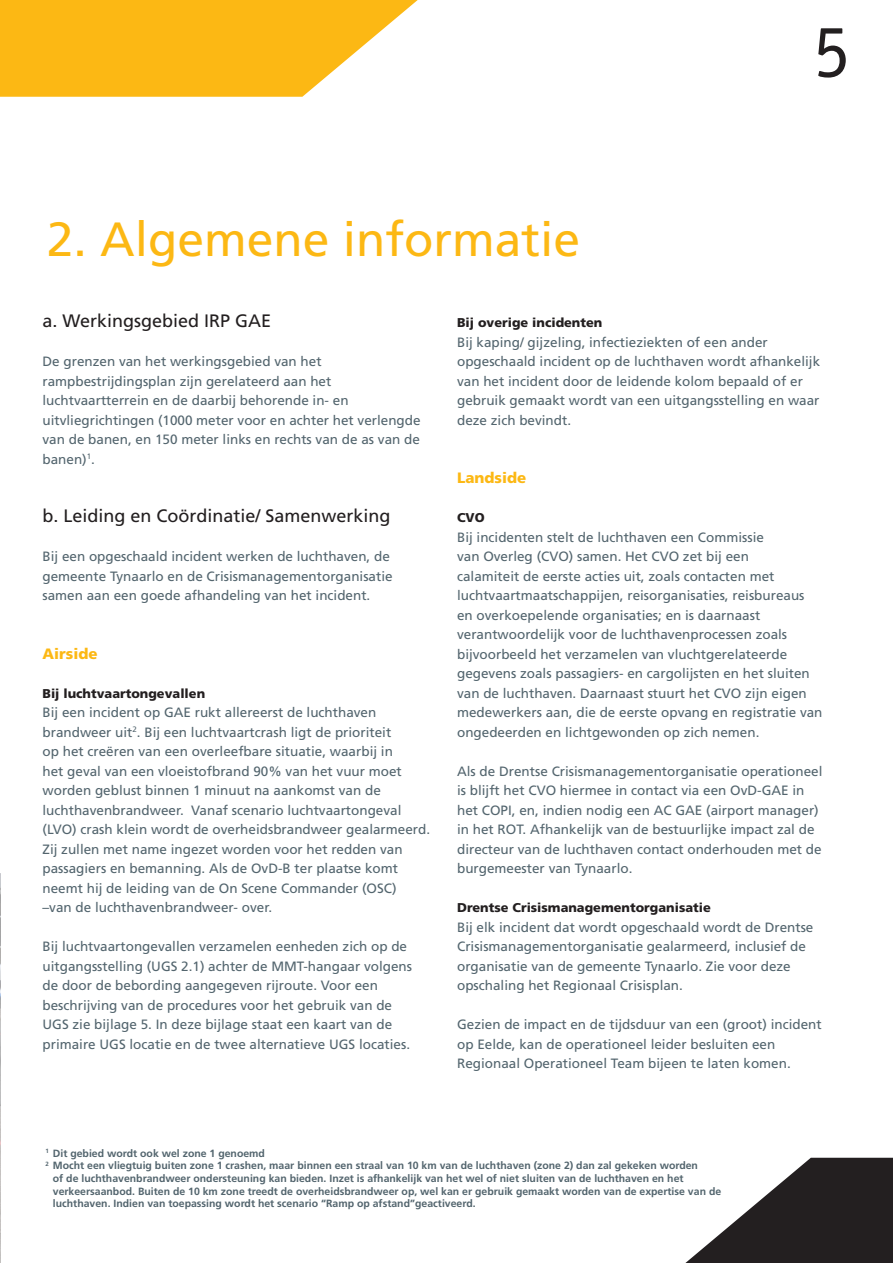
<style>
.page{position:relative;width:893px;height:1263px;background:#fff}
.page>*{position:absolute;margin:0;border:0;box-sizing:border-box;transform-origin:0 0}
.t1{font:75px "Officina Sans Std";color:#231f20}
.KOP_32PT{font:48px "Frutiger LT Std";color:#fcb814}
.TUSSENKOP_12PT{font:18px "Frutiger LT Std";color:#231f20}
.TUSSENKOP_KLEUR_10PT{font:900 15px "Frutiger LT Std";color:#fcb814}
.t2{font:13.5px/19.5px "Frutiger LT Std";color:#53656e}
.TUSSENKOP_9_5{font:900 12.75px "Frutiger LT Std";color:#231f20}
.BROODTEKST_9_PT{font:700 10.5px/12.6px "Frutiger LT Std";color:#53656e}
</style>
<div class="page">
<svg style="left:0;top:0;width:418px;height:97px;background:#fcc134"></svg>
<svg style="left:685px;top:1158px;width:208px;height:105px"></svg>
<img style="left:0;top:873px;width:1px;height:390px">
<p class="KOP_32PT" style="left:47px;top:211px;width:535px">2. Algemene informatie</p>
<h1 class="t1" style="left:813px;top:7px;width:39px">5</h1>
<p class="TUSSENKOP_12PT" style="left:43px;top:310px;width:230px">a. Werkingsgebied IRP GAE</p>
<p class="t2" style="left:43px;top:352px;width:380px">De grenzen van het werkingsgebied van het rampbestrijdingsplan zijn gerelateerd aan het luchtvaartterrein en de daarbij behorende in- en uitvliegrichtingen (1000 meter voor en achter het verlengde van de banen, en 150 meter links en rechts van de as van de banen)<sup>1</sup>.</p>
<p class="TUSSENKOP_12PT" style="left:43px;top:505px;width:350px">b. Leiding en Coördinatie/ Samenwerking</p>
<p class="t2" style="left:43px;top:547px;width:352px">Bij een opgeschaald incident werken de luchthaven, de gemeente Tynaarlo en de Crisismanagementorganisatie samen aan een goede afhandeling van het incident.</p>
<p class="TUSSENKOP_KLEUR_10PT" style="left:43px;top:644px;width:57px">Airside</p>
<p class="TUSSENKOP_9_5" style="left:43px;top:685px;width:164px">Bij luchtvaartongevallen</p>
<p class="t2" style="left:43px;top:703px;width:389px">Bij een incident op GAE rukt allereerst de luchthaven brandweer uit<sup>2</sup>. Bij een luchtvaartcrash ligt de prioriteit<br>op het creëren van een overleefbare situatie, waarbij in<br>het geval van een vloeistofbrand 90% van het vuur moet worden geblust binnen 1 minuut na aankomst van de luchthavenbrandweer. Vanaf scenario luchtvaartongeval (LVO) crash klein wordt de overheidsbrandweer gealarmeerd.<br>Zij zullen met name ingezet worden voor het redden van passagiers en bemanning. Als de OvD-B ter plaatse komt neemt hij de leiding van de On Scene Commander (OSC)</p>
<p class="t2" style="left:43px;top:898px;width:231px">–van de luchthavenbrandweer- over.</p>
<p class="t2" style="left:43px;top:937px;width:371px">Bij luchtvaartongevallen verzamelen eenheden zich op de uitgangsstelling (UGS 2.1) achter de MMT-hangaar volgens de door de bebording aangegeven rijroute. Voor een beschrijving van de procedures voor het gebruik van de</p>
<p class="t2" style="left:43px;top:1015px;width:369px">UGS zie bijlage 5. In deze bijlage staat een kaart van de primaire UGS locatie en de twee alternatieve UGS locaties.</p>
<p class="TUSSENKOP_9_5" style="left:457px;top:315px;width:147px">Bij overige incidenten</p>
<p class="t2" style="left:457px;top:332px;width:365px">Bij kaping/ gijzeling, infectieziekten of een ander opgeschaald incident op de luchthaven wordt afhankelijk van het incident door de leidende kolom bepaald of er gebruik gemaakt wordt van een uitgangsstelling en waar deze zich bevindt.</p>
<p class="TUSSENKOP_KLEUR_10PT" style="left:457px;top:469px;width:71px">Landside</p>
<p class="TUSSENKOP_9_5" style="left:457px;top:510px;width:29px">CVO</p>
<p class="t2" style="left:457px;top:527px;width:367px">Bij incidenten stelt de luchthaven een Commissie<br>van Overleg (CVO) samen. Het CVO zet bij een<br>calamiteit de eerste acties uit, zoals contacten met luchtvaartmaatschappijen, reisorganisaties, reisbureaus en overkoepelende organisaties; en is daarnaast verantwoordelijk voor de luchthavenprocessen zoals bijvoorbeeld het verzamelen van vluchtgerelateerde gegevens zoals passagiers- en cargolijsten en het sluiten van de luchthaven. Daarnaast stuurt het CVO zijn eigen medewerkers aan, die de eerste opvang en registratie van ongedeerden en lichtgewonden op zich nemen.</p>
<p class="t2" style="left:457px;top:761px;width:367px">Als de Drentse Crisismanagementorganisatie operationeel</p>
<p class="t2" style="left:457px;top:781px;width:349px">is blijft het CVO hiermee in contact via een OvD-GAE in</p>
<p class="t2" style="left:457px;top:800px;width:366px">het COPI, en, indien nodig een AC GAE (airport manager) in het ROT. Afhankelijk van de bestuurlijke impact zal de directeur van de luchthaven contact onderhouden met de burgemeester van Tynaarlo.</p>
<p class="TUSSENKOP_9_5" style="left:457px;top:900px;width:255px">Drentse Crisismanagementorganisatie</p>
<p class="t2" style="left:457px;top:917px;width:358px">Bij elk incident dat wordt opgeschaald wordt de Drentse Crisismanagementorganisatie gealarmeerd, inclusief de organisatie van de gemeente Tynaarlo. Zie voor deze opschaling het Regionaal Crisisplan.</p>
<p class="t2" style="left:457px;top:1015px;width:366px">Gezien de impact en de tijdsduur van een (groot) incident op Eelde, kan de operationeel leider besluiten een<br>Regionaal Operationeel Team bijeen te laten komen.</p>
<p class="BROODTEKST_9_PT" style="left:45px;top:1147px;width:221px"><sup>1</sup> Dit gebied wordt ook wel zone 1 genoemd</p>
<p class="BROODTEKST_9_PT" style="left:53px;top:1159px;width:670px;text-indent:-8px"><sup>2</sup> Mocht een vliegtuig buiten zone 1 crashen, maar binnen een straal van 10 km van de luchthaven (zone 2) dan zal gekeken worden<br>of de luchthavenbrandweer ondersteuning kan bieden. Inzet is afhankelijk van het wel of niet sluiten van de luchthaven en het verkeersaanbod. Buiten de 10 km zone treedt de overheidsbrandweer op, wel kan er gebruik gemaakt worden van de expertise van de luchthaven. Indien van toepassing wordt het scenario “Ramp op afstand”geactiveerd.</p>
</div>
